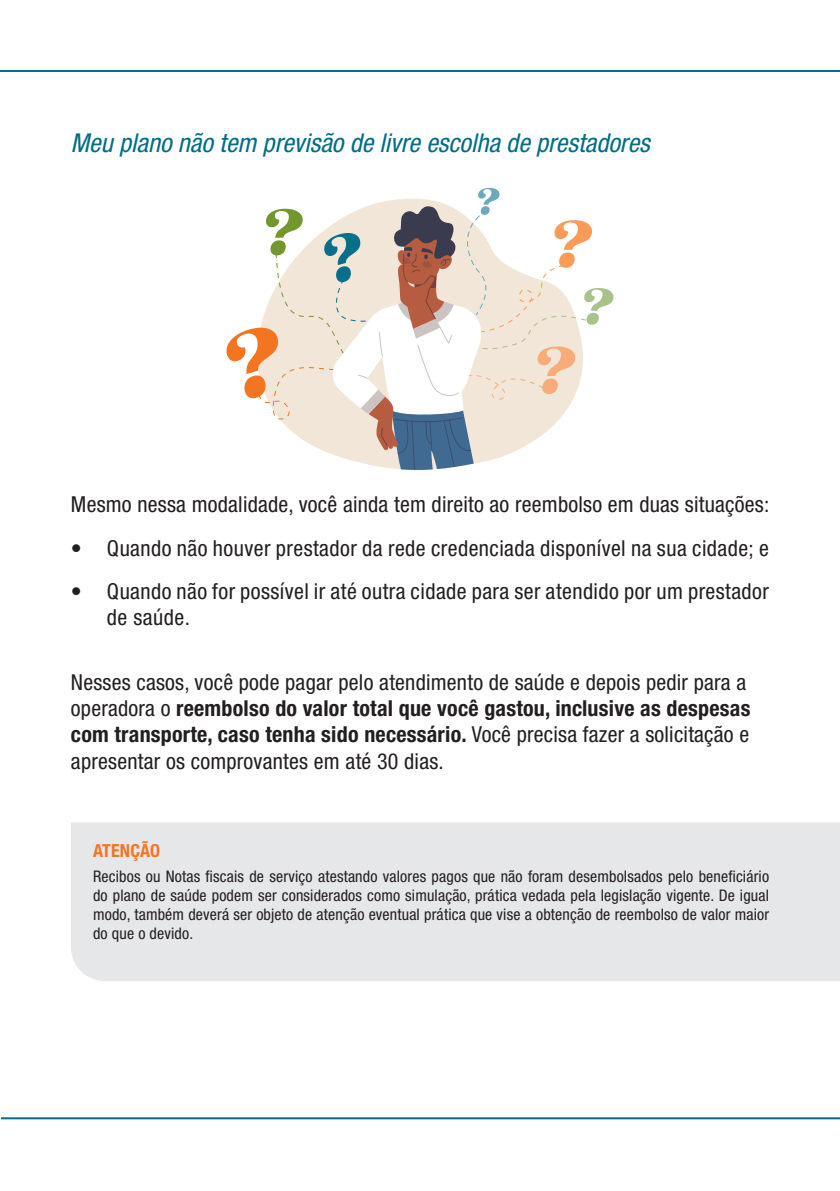
<style>
.page{position:relative;width:840px;height:1191px;background:#fff}
.page>*{position:absolute;margin:0;border:0;box-sizing:border-box;transform-origin:0 0}
.titulo_divisão_numeros{font:italic condensed 26px "Helvetica Neue LT Std";color:#006d89}
._02-texto{font:condensed 22px/26.4px "Helvetica Neue LT Std";letter-spacing:.01em;color:#231f20}
._02-texto-2{font:700 condensed 18px "Helvetica Neue LT Std";letter-spacing:.01em;color:#f47521}
._02-texto-3{font:condensed 16px/19.2px "Helvetica Neue LT Std";letter-spacing:.01em;color:#231f20;text-align:justify}
.s1{font-weight:700}
</style>
<div class="page">
<hr style="left:0;top:70px;width:839px;height:2px;background:#006d89">
<hr style="left:1px;top:1117px;width:838px;height:2px;background:#006d89">
<svg style="left:226px;top:188px;width:387px;height:282px"></svg>
<div style="left:71px;top:822px;width:768px;height:159px;background:#e6e7e9"></div>
<p class="titulo_divisão_numeros" style="left:71px;top:128px;width:580px">Meu plano não tem previsão de livre escolha de prestadores</p>
<p class="_02-texto" style="left:71px;top:491px;width:699px">Mesmo nessa modalidade, você ainda tem direito ao reembolso em duas situações:</p>
<p class="_02-texto" style="left:71px;top:534px;width:699px">• Quando não houver prestador da rede credenciada disponível na sua cidade; e</p>
<p class="_02-texto" style="left:107px;top:578px;width:663px;text-indent:-36px">• Quando não for possível ir até outra cidade para ser atendido por um prestador de saúde.</p>
<p class="_02-texto" style="left:71px;top:668px;width:680px">Nesses casos, você pode pagar pelo atendimento de saúde e depois pedir para a operadora o <span class="s1">reembolso do valor total que você gastou, inclusive as despesas com transporte, caso tenha sido necessário.</span> Você precisa fazer a solicitação e apresentar os comprovantes em até 30 dias.</p>
<p class="_02-texto-2" style="left:93px;top:839px;width:69px">ATENÇÃO</p>
<p class="_02-texto-3" style="left:93px;top:866px;width:677px">Recibos ou Notas fiscais de serviço atestando valores pagos que não foram desembolsados pelo beneficiário do plano de saúde podem ser considerados como simulação, prática vedada pela legislação vigente. De igual modo, também deverá ser objeto de atenção eventual prática que vise a obtenção de reembolso de valor maior do que o devido.</p>
</div>
